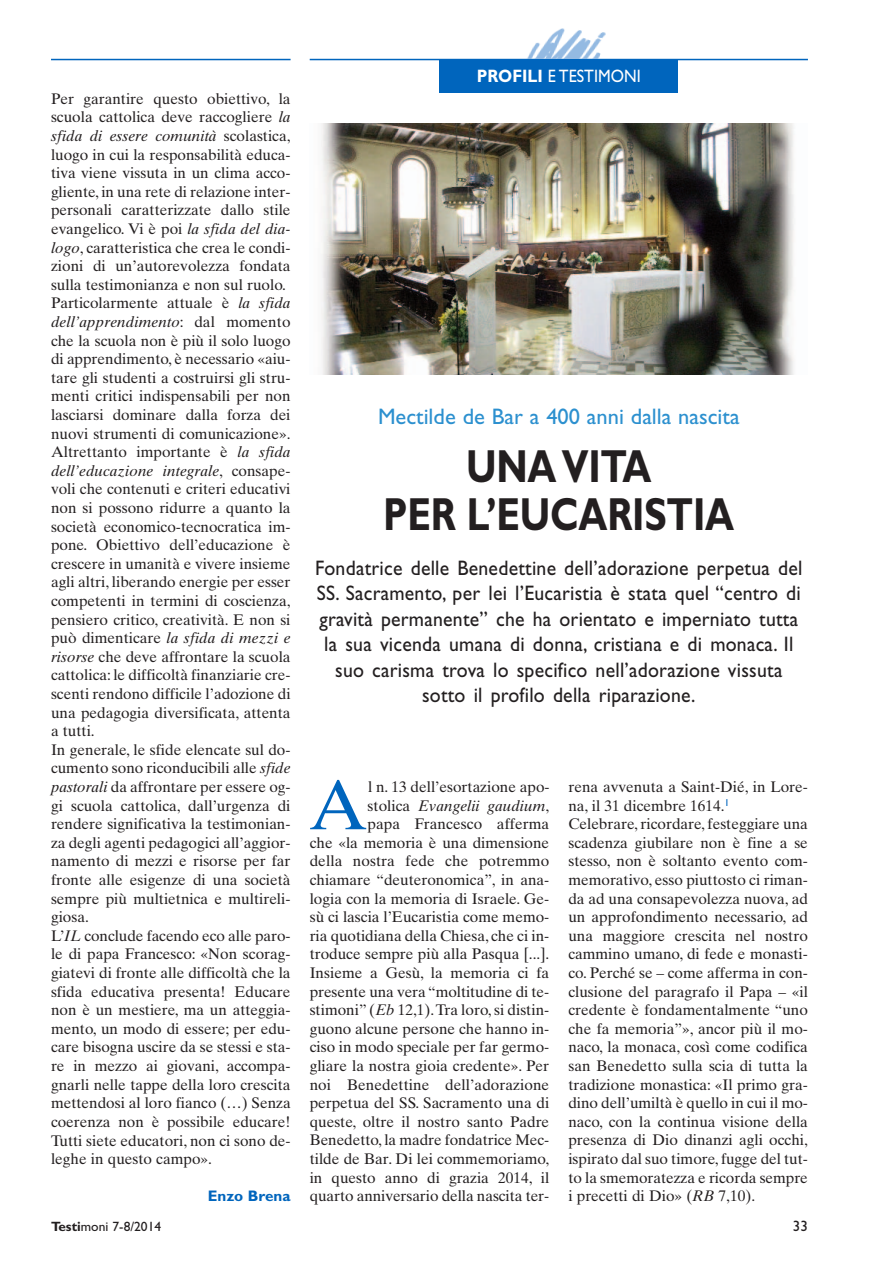
<style>
.page{position:relative;width:893px;height:1263px;background:#fff}
.page>*{position:absolute;margin:0;border:0;box-sizing:border-box;transform-origin:0 0}
.t1{font:70.5px "Times Ten";color:#0065bd}
.t2{font:700 46.5px/48px "Gill Sans";letter-spacing:-.005em;color:#231f20;text-align:center;scale:.8 1}
.t3{font:22.5px "Gill Sans";color:#2c90cf}
.t4{font:21px/25.5px "Gill Sans";letter-spacing:.01em;color:#231f20;text-align:center;scale:.94 1}
.t5{font:18px "Gill Sans";color:#fff;scale:.9 1}
.t6{font:15.3px/18.6px "Times Ten";color:#231f20}
.t7{font:700 15.3px "Gill Sans";color:#0065bd}
.t8{font:15px "Gill Sans";color:#231f20}
.t9{font:13.5px "Gill Sans";color:#231f20}
.s1{font-style:italic}
.s2{font-weight:700}
</style>
<div class="page">
<hr style="left:51px;top:59px;width:240px;height:1px;background:#0065bd">
<hr style="left:310px;top:59px;width:498px;height:1px;background:#0065bd">
<img style="left:495px;top:28px;width:144px;height:31px">
<div style="left:439px;top:59px;width:239px;height:33px;background:#0065bd"></div>
<img style="left:321px;top:123px;width:473px;height:251px">
<p class="t6" style="left:51px;top:91px;width:241px">Per garantire questo obiettivo, la scuola cattolica deve raccogliere <span class="s1">la sfida di essere comunità</span> scolastica, luogo in cui la responsabilità educa&shy;tiva viene vissuta in un clima acco&shy;gliente, in una rete di relazione inter&shy;personali caratterizzate dallo stile evangelico. Vi è poi <span class="s1">la sfida del dia&shy;logo</span>, caratteristica che crea le condi&shy;zioni di un’autorevolezza fondata sulla testimonianza e non sul ruolo.<br>Particolarmente attuale è <span class="s1">la sfida dell’apprendimento</span>: dal momento che la scuola non è più il solo luogo di apprendimento, è necessario «aiu&shy;tare gli studenti a costruirsi gli stru&shy;menti critici indispensabili per non lasciarsi dominare dalla forza dei nuovi strumenti di comunicazione».<br>Altrettanto importante è <span class="s1">la sfida dell’educazione integrale</span>, consape&shy;voli che contenuti e criteri educativi non si possono ridurre a quanto la società economico-tecnocratica im&shy;pone. Obiettivo dell’educazione è crescere in umanità e vivere insieme agli altri, liberando energie per esser competenti in termini di coscienza, pensiero critico, creatività. E non si può dimenticare <span class="s1">la sfida di mezzi e risorse</span> che deve affrontare la scuola cattolica: le difficoltà finanziarie cre&shy;scenti rendono difficile l’adozione di una pedagogia diversificata, attenta a tutti.<br>In generale, le sfide elencate sul do&shy;cumento sono riconducibili alle <span class="s1">sfide pastorali</span> da affrontare per essere og&shy;gi scuola cattolica, dall’urgenza di rendere significativa la testimonian&shy;za degli agenti pedagogici all’aggior&shy;namento di mezzi e risorse per far fronte alle esigenze di una società sempre più multietnica e multireli&shy;giosa.<br>L’<span class="s1">IL</span> conclude facendo eco alle paro&shy;le di papa Francesco: «Non scorag&shy;giatevi di fronte alle difficoltà che la sfida educativa presenta! Educare non è un mestiere, ma un atteggia&shy;mento, un modo di essere; per edu&shy;care bisogna uscire da se stessi e sta&shy;re in mezzo ai giovani, accompa&shy;gnarli nelle tappe della loro crescita mettendosi al loro fianco (…) Senza coerenza non è possibile educare!<br>Tutti siete educatori, non ci sono de&shy;leghe in questo campo».</p>
<p class="t7" style="left:208px;top:1191px;width:84px">Enzo Brena</p>
<p class="t5" style="left:477px;top:70px;width:184px"><span class="s2">PROFILI</span> E TESTIMONI</p>
<h3 class="t3" style="left:378px;top:408px;width:363px">Mectilde de Bar a 400 anni dalla nascita</h3>
<h2 class="t2" style="left:383px;top:448px;width:440px">UNA VITA<br>PER L’EUCARISTIA</h2>
<p class="t4" style="left:315px;top:557px;width:520px">Fondatrice delle Benedettine dell’adorazione perpetua del SS. Sacramento, per lei l’Eucaristia è stata quel “centro di gravità permanente” che ha orientato e imperniato tutta la sua vicenda umana di donna, cristiana e di monaca. Il suo carisma trova lo specifico nell’adorazione vissuta sotto il profilo della riparazione.</p>
<h1 class="t1" style="left:309px;top:779px;width:61px">A</h1>
<p class="t6" style="left:310px;top:779px;width:241px;text-align:right">l n. 13 dell’esortazione apo-<br>stolica <span class="s1">Evangelii gaudium</span>,<br>papa Francesco afferma<br>che «la memoria è una dimensione della nostra fede che potremmo chiamare “deuteronomica”, in ana&shy;logia con la memoria di Israele. Ge&shy;sù ci lascia l’Eucaristia come memo&shy;ria quotidiana della Chiesa, che ci in&shy;troduce sempre più alla Pasqua [...].<br>Insieme a Gesù, la memoria ci fa presente una vera “moltitudine di te&shy;stimoni” (<span class="s1">Eb</span> 12,1). Tra loro, si distin&shy;guono alcune persone che hanno in&shy;ciso in modo speciale per far germo&shy;gliare la nostra gioia credente». Per noi Benedettine dell’adorazione perpetua del SS. Sacramento una di queste, oltre il nostro santo Padre Benedetto, la madre fondatrice Mec&shy;tilde de Bar. Di lei commemoriamo, in questo anno di grazia 2014, il quarto anniversario della nascita ter-</p>
<p class="t6" style="left:568px;top:779px;width:241px">rena avvenuta a Saint-Dié, in Lore&shy;na, il 31 dicembre 1614.<sup>1<br></sup>Celebrare, ricordare, festeggiare una scadenza giubilare non è fine a se stesso, non è soltanto evento com&shy;memorativo, esso piuttosto ci riman&shy;da ad una consapevolezza nuova, ad un approfondimento necessario, ad una maggiore crescita nel nostro cammino umano, di fede e monasti&shy;co. Perché se – come afferma in con&shy;clusione del paragrafo il Papa – «il credente è fondamentalmente “uno che fa memoria”», ancor più il mo&shy;naco, la monaca, così come codifica san Benedetto sulla scia di tutta la tradizione monastica: «Il primo gra&shy;dino dell’umiltà è quello in cui il mo&shy;naco, con la continua visione della presenza di Dio dinanzi agli occhi, ispirato dal suo timore, fugge del tut&shy;to la smemoratezza e ricorda sempre i precetti di Dio» (<span class="s1">RB</span> 7,10).</p>
<p class="t9" style="left:51px;top:1222px;width:112px"><span class="s2">Testi</span>moni 7-8/2014</p>
<p class="t8" style="left:793px;top:1221px;width:16px">33</p>
</div>
